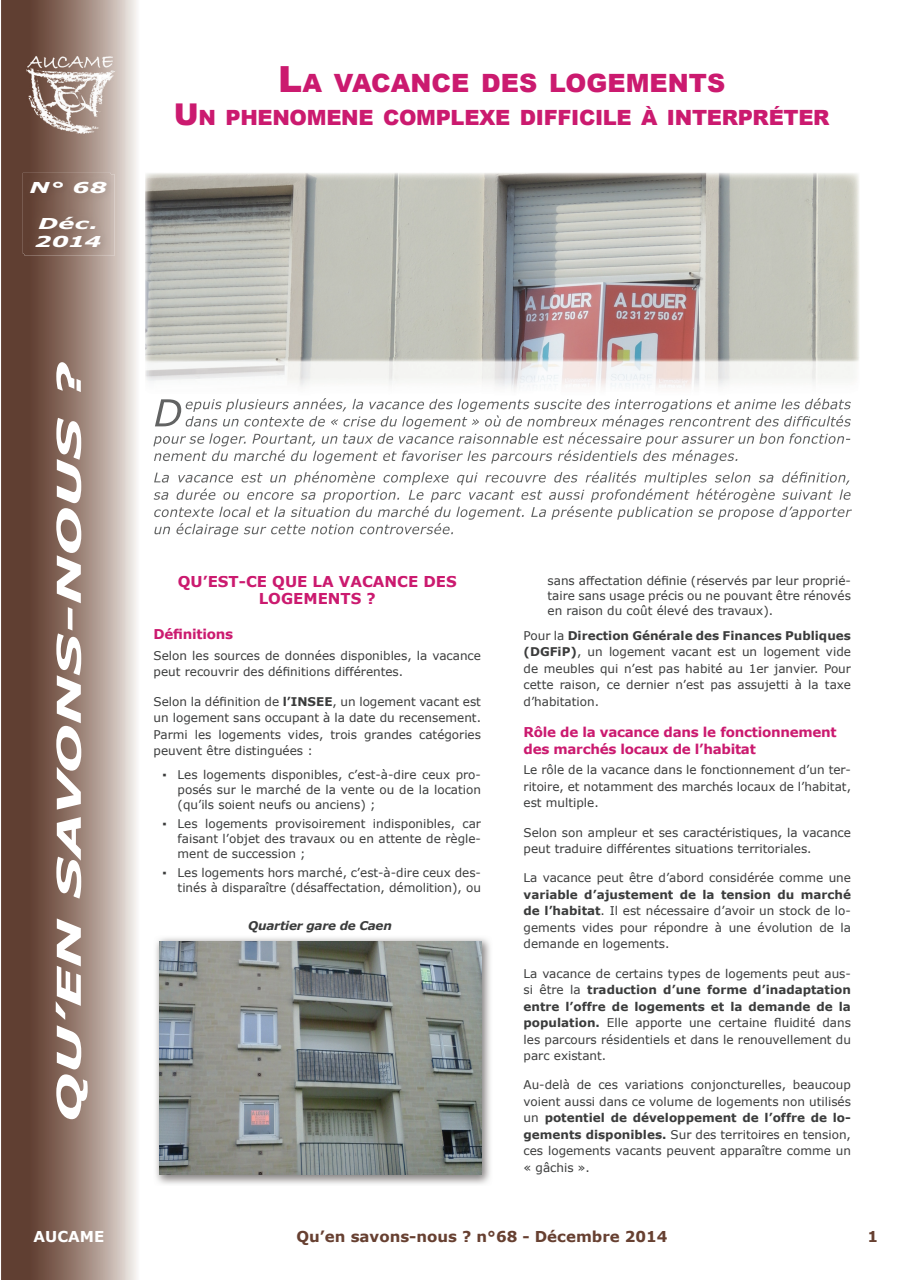
<style>
.page{position:relative;width:910px;height:1280px;background:#fff}
.page>*{position:absolute;margin:0;border:0;box-sizing:border-box;transform-origin:0 0}
.t1{font:italic 700 33px "Verdana";color:#fff;scale:1.75 1}
.t2{font:900 25.2px "Arial";color:#cb1a6f}
.t3{font:900 21px "Arial";letter-spacing:-.015em;color:#cb1a6f}
.t4{font:700 15px "Verdana";color:#674031}
.t5{font:700 15px/16.5px "Verdana";color:#cb1a6f;text-align:center}
.t6{font:italic 700 15px/18px "Verdana";letter-spacing:.01em;color:#fff;scale:1.6 1}
.t7{font:700 15px "Verdana";color:#fff}
.t8{font:700 13.5px/16.5px "Verdana";letter-spacing:-.02em;color:#cb1a6f}
.t9{font:12px/16.5px "Verdana";color:#3b3c3c;text-align:justify}
.t10{font:italic 700 12px "Verdana";letter-spacing:-.02em;color:#3b3c3c}
.s1{font-size:36px}
.s2{font-size:30px}
.s3{font-weight:700}
</style>
<div class="page">
<img style="left:1px;top:0;width:136px;height:1280px">
<img style="left:23px;top:173px;width:88px;height:80px">
<img style="left:25px;top:174px;width:90px;height:82px">
<img style="left:25px;top:174px;width:86px;height:79px">
<img style="left:145px;top:173px;width:714px;height:216px">
<img style="left:145px;top:357px;width:51px;height:142px">
<img style="left:808px;top:357px;width:51px;height:83px">
<img style="left:588px;top:575px;width:256px;height:1px">
<img style="left:155px;top:399px;width:26px;height:27px">
<img style="left:186px;top:398px;width:665px;height:14px">
<img style="left:186px;top:415px;width:665px;height:14px">
<img style="left:153px;top:433px;width:697px;height:13px">
<img style="left:154px;top:450px;width:584px;height:14px">
<img style="left:154px;top:471px;width:696px;height:14px">
<img style="left:154px;top:489px;width:697px;height:13px">
<img style="left:154px;top:506px;width:698px;height:14px">
<img style="left:154px;top:523px;width:299px;height:14px">
<img style="left:156px;top:938px;width:334px;height:246px">
<img style="left:159px;top:941px;width:322px;height:234px">
<p class="t6" style="left:30px;top:178px;width:50px">N° 68</p>
<p class="t6" style="left:35px;top:214px;width:43px">Déc.<br>2014</p>
<h1 class="t1" style="left:45px;top:1122px;width:436px;rotate:-90deg">QU’EN SAVONS-NOUS ?</h1>
<h2 class="t2" style="left:278px;top:65px;width:448px"><span class="s1">L</span>A VACANCE DES LOGEMENTS</h2>
<h3 class="t3" style="left:174px;top:102px;width:657px"><span class="s2">U</span>N PHENOMENE COMPLEXE DIFFICILE À INTERPRÉTER</h3>
<p class="t5" style="left:178px;top:573px;width:280px">QU’EST-CE QUE LA VACANCE DES<br>LOGEMENTS ?</p>
<p class="t8" style="left:154px;top:626px;width:81px">Définitions</p>
<p class="t9" style="left:154px;top:647px;width:329px">Selon les sources de données disponibles, la vacance peut recouvrir des définitions différentes.</p>
<p class="t9" style="left:154px;top:693px;width:329px">Selon la définition de <span class="s3">l’INSEE</span>, un logement vacant est un logement sans occupant à la date du recensement.<br>Parmi les logements vides, trois grandes catégories peuvent être distinguées :</p>
<p class="t9" style="left:178px;top:767px;width:305px;line-height:15px;text-indent:-15px">▪ Les logements disponibles, c’est-à-dire ceux pro&shy;posés sur le marché de la vente ou de la location (qu’ils soient neufs ou anciens) ;</p>
<p class="t9" style="left:178px;top:816px;width:305px;line-height:15px;text-indent:-15px">▪ Les logements provisoirement indisponibles, car faisant l’objet des travaux ou en attente de règle&shy;ment de succession ;</p>
<p class="t9" style="left:163px;top:865px;width:320px;line-height:15px;text-align:right">▪ Les logements hors marché, c’est-à-dire ceux des&shy;tinés à disparaître (désaffectation, démolition), ou</p>
<p class="t10" style="left:248px;top:917px;width:145px">Quartier gare de Caen</p>
<p class="t9" style="left:548px;top:573px;width:305px;line-height:15px">sans affectation définie (réservés par leur proprié&shy;taire sans usage précis ou ne pouvant être rénovés en raison du coût élevé des travaux).</p>
<p class="t9" style="left:524px;top:627px;width:329px">Pour la <span class="s3">Direction Générale des Finances Publiques (DGFiP)</span>, un logement vacant est un logement vide de meubles qui n’est pas habité au 1er janvier. Pour cette raison, ce dernier n’est pas assujetti à la taxe d’habitation.</p>
<p class="t8" style="left:524px;top:724px;width:315px">Rôle de la vacance dans le fonctionnement des marchés locaux de l’habitat</p>
<p class="t9" style="left:524px;top:762px;width:329px">Le rôle de la vacance dans le fonctionnement d’un ter&shy;ritoire, et notamment des marchés locaux de l’habitat, est multiple.</p>
<p class="t9" style="left:524px;top:824px;width:329px">Selon son ampleur et ses caractéristiques, la vacance peut traduire différentes situations territoriales.</p>
<p class="t9" style="left:524px;top:870px;width:329px">La vacance peut être d’abord considérée comme une</p>
<p class="t9" style="left:524px;top:886px;width:329px"><span class="s3">variable d’ajustement de la tension du marché de l’habitat</span>. Il est nécessaire d’avoir un stock de lo&shy;gements vides pour répondre à une évolution de la demande en logements.</p>
<p class="t9" style="left:524px;top:965px;width:329px">La vacance de certains types de logements peut aus&shy;si être la <span class="s3">traduction d’une forme d’inadaptation entre l’offre de logements et la demande de la population.</span> Elle apporte une certaine fluidité dans les parcours résidentiels et dans le renouvellement du parc existant.</p>
<p class="t9" style="left:524px;top:1077px;width:329px">Au-delà de ces variations conjoncturelles, beaucoup voient aussi dans ce volume de logements non utilisés un <span class="s3">potentiel de développement de l’offre de lo&shy;gements disponibles.</span> Sur des territoires en tension, ces logements vacants peuvent apparaître comme un « gâchis ».</p>
<p class="t7" style="left:34px;top:1226px;width:72px">AUCAME</p>
<p class="t4" style="left:297px;top:1226px;width:373px">Qu’en savons-nous ? n°68 - Décembre 2014</p>
<p class="t4" style="left:867px;top:1226px;width:12px">1</p>
</div>
